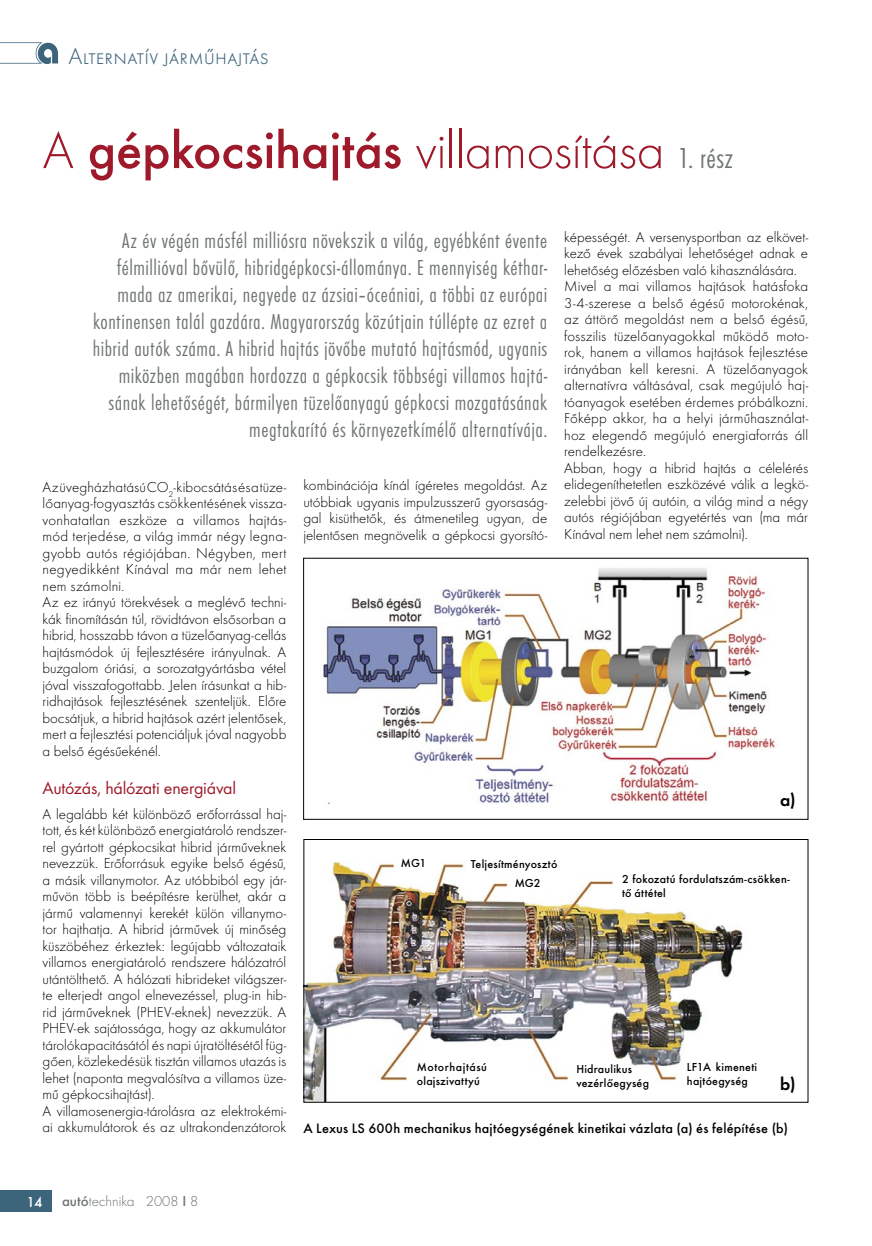
<style>
.page{position:relative;width:872px;height:1246px;background:#fff}
.page>*{position:absolute;margin:0;border:0;box-sizing:border-box;transform-origin:0 0}
.cim{font:300 54px "Futura TOT";letter-spacing:-.01em;color:#9e1929}
.fülcim{font:300 24px "Futura TOT";color:#3c647b}
.lead{font:22.5px/27px "Futura TOT Lig Con";letter-spacing:.02em;color:#6e7373;text-align:right}
.alcim{font:18px "Futura TOT Boo";letter-spacing:-.015em;color:#9e1929}
.Szerzo1{font:18px "Futura TOT Dem";color:#000}
.szöveg{font:300 15px/16.5px "Futura TOT";letter-spacing:-.005em;color:#000;text-align:justify}
.t1{font:300 15px "Futura TOT";color:#6e7373}
.t2{font:500 15px "Futura TOT";color:#fff}
.kepalairas{font:500 14.25px "Futura TOT";letter-spacing:.015em;color:#000}
.szöveg-2{font:500 12px/14.4px "Futura TOT";letter-spacing:.02em;color:#000}
.szöveg-3{font:500 12px/14.4px "Futura TOT";letter-spacing:.04em;color:#000}
.s1{font-weight:500}
.s2{font-family:"Futura TOT Lig Con";font-weight:400;font-size:30px;color:#6e7373}
</style>
<div class="page">
<div style="left:0;top:1191px;width:51px;height:21px;background:#3c647b"></div>
<svg style="left:0;top:42px;width:58px;height:22px"></svg>
<img style="left:323px;top:568px;width:453px;height:236px">
<img style="left:306px;top:861px;width:437px;height:239px">
<div style="left:304px;top:839px;width:504px;height:263px;border:1px solid #000"></div>
<p class="fülcim" style="left:68px;top:43px;width:202px">Alternatív járműhajtás</p>
<p class="cim" style="left:43px;top:120px;width:692px">A <span class="s1">gépkocsihajtás</span> villamosítása <span class="s2">1. rész</span></p>
<p class="szöveg" style="left:564px;top:229px;width:245px">képességét. A versenysportban az elkövet&shy;kező évek szabályai lehetőséget adnak e lehetőség előzésben való kihasználására.</p>
<p class="szöveg" style="left:564px;top:278px;width:245px">Mivel a mai villamos hajtások hatásfoka 3-4-szerese a belső égésű motorokénak, az áttörő megoldást nem a belső égésű, fosszilis tüzelőanyagokkal működő moto&shy;rok, hanem a villamos hajtások fejlesztése irányában kell keresni. A tüzelőanyagok alternatívra váltásával, csak megújuló haj&shy;tóanyagok esetében érdemes próbálkozni.<br>Főképp akkor, ha a helyi járműhasználat&shy;hoz elegendő megújuló energiaforrás áll rendelkezésre.</p>
<p class="szöveg" style="left:564px;top:460px;width:245px">Abban, hogy a hibrid hajtás a célelérés elidegeníthetetlen eszközévé válik a legkö&shy;zelebbi jövő új autóin, a világ mind a négy autós régiójában egyetértés van (ma már Kínával nem lehet nem számolni).</p>
<p class="lead" style="left:93px;top:227px;width:456px">Az év végén másfél milliósra növekszik a világ, egyébként évente félmillióval bővülő, hibridgépkocsi-állománya. E mennyiség kéthar&shy;mada az amerikai, negyede az ázsiai–óceániai, a többi az európai kontinensen talál gazdára. Magyarország közútjain túllépte az ezret a hibrid autók száma. A hibrid hajtás jövőbe mutató hajtásmód, ugyanis miközben magában hordozza a gépkocsik többségi villamos hajtá&shy;sának lehetőségét, bármilyen tüzelőanyagú gépkocsi mozgatásának megtakarító és környezetkímélő alternatívája.</p>
<p class="szöveg" style="left:303px;top:477px;width:245px">kombinációja kínál ígéretes megoldást. Az utóbbiak ugyanis impulzusszerű gyorsaság&shy;gal kisüthetők, és átmenetileg ugyan, de jelentősen megnövelik a gépkocsi gyorsító-</p>
<p class="szöveg" style="left:43px;top:479px;width:245px">Az üvegházhatású CO<sub>2</sub>-kibocsátás és a tüze&shy;lőanyag-fogyasztás csökkentésének vissza&shy;vonhatatlan eszköze a villamos hajtás&shy;mód terjedése, a világ immár négy legna&shy;gyobb autós régiójában. Négyben, mert negyedikként Kínával ma már nem lehet nem számolni.</p>
<p class="szöveg" style="left:43px;top:594px;width:245px">Az ez irányú törekvések a meglévő techni&shy;kák finomításán túl, rövidtávon elsősorban a hibrid, hosszabb távon a tüzelőanyag-cellás hajtásmódok új fejlesztésére irányulnak. A buzgalom óriási, a sorozatgyártásba vétel jóval visszafogottabb. Jelen írásunkat a hib&shy;ridhajtások fejlesztésének szenteljük. Előre bocsátjuk, a hibrid hajtások azért jelentősek, mert a fejlesztési potenciáljuk jóval nagyobb a belső égésűekénél.</p>
<p class="alcim" style="left:43px;top:777px;width:195px">Autózás, hálózati energiával</p>
<p class="szöveg" style="left:43px;top:806px;width:245px">A legalább két különböző erőforrással haj&shy;tott, és két különböző energiatároló rendszer&shy;rel gyártott gépkocsikat hibrid járműveknek nevezzük. Erőforrásuk egyike belső égésű, a másik villanymotor. Az utóbbiból egy jár&shy;művön több is beépítésre kerülhet, akár a jármű valamennyi kerekét külön villanymo&shy;tor hajthatja. A hibrid járművek új minőség küszöbéhez érkeztek: legújabb változataik villamos energiatároló rendszere hálózatról utántölthető. A hálózati hibrideket világszer&shy;te elterjedt angol elnevezéssel, plug-in hib&shy;rid járműveknek (PHEV-eknek) nevezzük. A PHEV-ek sajátossága, hogy az akkumulátor tárolókapacitásától és napi újratöltésétől füg&shy;gően, közlekedésük tisztán villamos utazás is lehet (naponta megvalósítva a villamos üze&shy;mű gépkocsihajtást).</p>
<p class="szöveg" style="left:43px;top:1103px;width:245px">A villamosenergia-tárolásra az elektrokémi&shy;ai akkumulátorok és az ultrakondenzátorok</p>
<p class="Szerzo1" style="left:780px;top:789px;width:17px">a)</p>
<p class="szöveg-2" style="left:401px;top:856px;width:27px">MG1</p>
<p class="szöveg-2" style="left:471px;top:857px;width:88px">Teljesítményosztó</p>
<p class="szöveg-2" style="left:622px;top:872px;width:169px">2 fokozatú fordulatszám-csökken&shy;tő áttétel</p>
<p class="szöveg-2" style="left:514px;top:876px;width:27px">MG2</p>
<p class="szöveg-3" style="left:417px;top:1059px;width:72px">Motorhajtású olajszivattyú</p>
<p class="szöveg-2" style="left:576px;top:1061px;width:74px">Hidraulikus vezérlőegység</p>
<p class="szöveg-2" style="left:687px;top:1059px;width:72px">LF1A kimeneti hajtóegység</p>
<p class="Szerzo1" style="left:780px;top:1073px;width:17px">b)</p>
<p class="kepalairas" style="left:303px;top:1120px;width:486px">A Lexus LS 600h mechanikus hajtóegységének kinetikai vázlata (a) és felépítése (b)</p>
<p class="t2" style="left:27px;top:1193px;width:17px">14</p>
<p class="t1" style="left:62px;top:1193px;width:138px"><span class="s1">autó</span>technika 2008 <span class="s1">I</span> 8</p>
</div>
